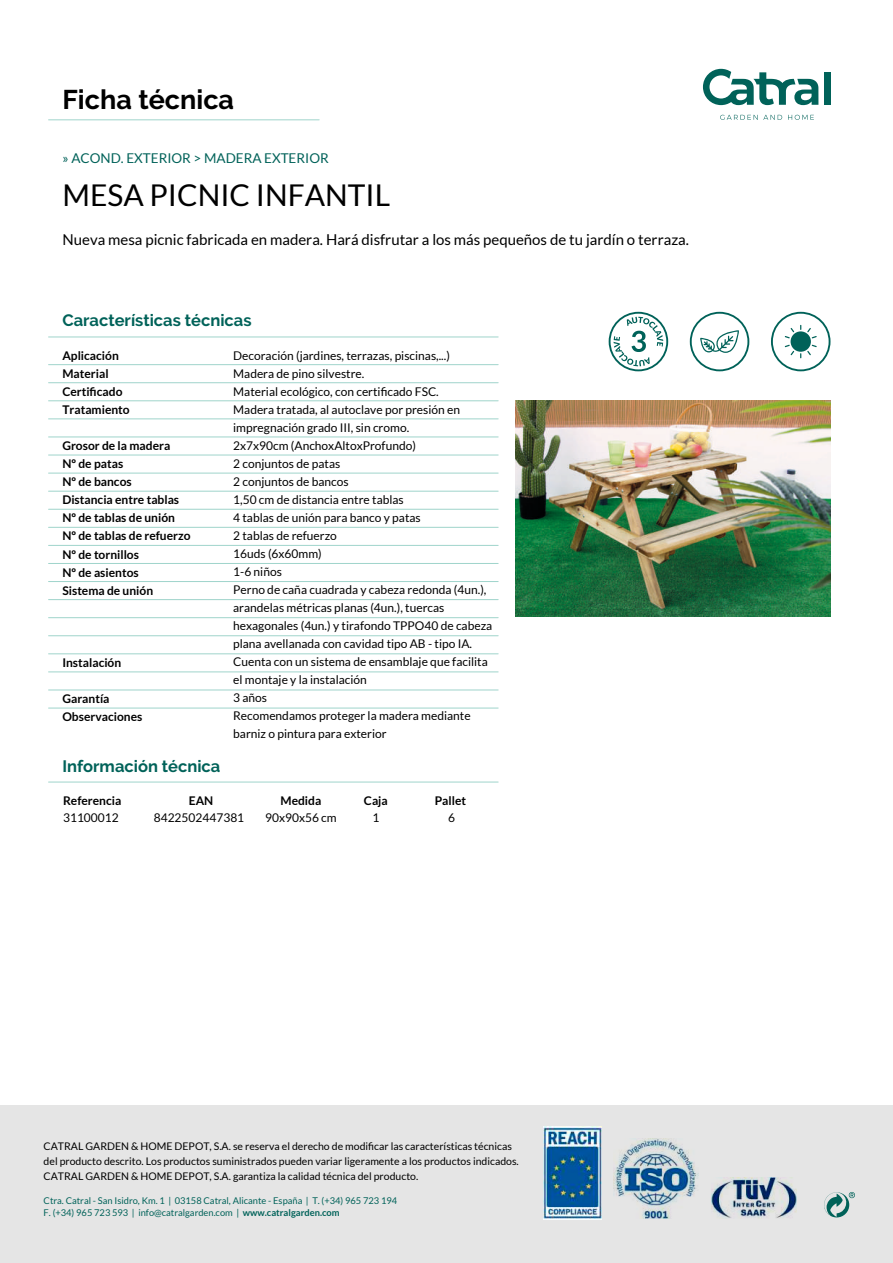
<style>
.page{position:relative;width:893px;height:1263px;background:#fff}
.page>*{position:absolute;margin:0;border:0;box-sizing:border-box;transform-origin:0 0}
.t1{font:30px "Lato";color:#000}
.t2{font:700 27px "Raleway";color:#000}
.t3{font:700 16.5px "Raleway";color:#006259}
.t4{font:15px "Lato";color:#000}
.t5{font:13.5px "Lato";color:#006259}
.t6{font:12px/18px "Lato";color:#000}
.t7{font:700 12px/18px "Lato";color:#000}
.t8{font:10.5px/15px "Lato";color:#000}
.t9{font:9.3px/12px "Lato";color:#006259}
.s1{font-weight:700}
</style>
<div class="page">
<div style="left:0;top:1105px;width:893px;height:158px;background:#e5e5e5"></div>
<svg style="left:824px;top:1192px;width:31px;height:25px"></svg>
<img style="left:614px;top:1138px;width:85px;height:80px">
<img style="left:544px;top:1126px;width:58px;height:94px">
<img style="left:711px;top:1178px;width:85px;height:40px">
<hr style="left:49px;top:337px;width:449px;height:1px;background:#9fd4cb">
<hr style="left:49px;top:119px;width:270px;height:1px;background:#9fd4cb">
<hr style="left:49px;top:364px;width:449px;height:1px;background:#9fd4cb">
<hr style="left:49px;top:382px;width:449px;height:1px;background:#9fd4cb">
<hr style="left:49px;top:400px;width:449px;height:1px;background:#9fd4cb">
<hr style="left:49px;top:437px;width:449px;height:1px;background:#9fd4cb">
<hr style="left:49px;top:418px;width:449px;height:1px;background:#9fd4cb">
<hr style="left:49px;top:455px;width:449px;height:1px;background:#9fd4cb">
<hr style="left:49px;top:473px;width:449px;height:1px;background:#9fd4cb">
<hr style="left:49px;top:491px;width:449px;height:1px;background:#9fd4cb">
<hr style="left:49px;top:509px;width:449px;height:1px;background:#9fd4cb">
<hr style="left:49px;top:527px;width:449px;height:1px;background:#9fd4cb">
<hr style="left:49px;top:545px;width:449px;height:1px;background:#9fd4cb">
<hr style="left:49px;top:563px;width:449px;height:1px;background:#9fd4cb">
<hr style="left:49px;top:581px;width:449px;height:1px;background:#9fd4cb">
<hr style="left:49px;top:617px;width:449px;height:1px;background:#9fd4cb">
<hr style="left:49px;top:599px;width:449px;height:1px;background:#9fd4cb">
<hr style="left:49px;top:635px;width:449px;height:1px;background:#9fd4cb">
<hr style="left:49px;top:653px;width:449px;height:1px;background:#9fd4cb">
<hr style="left:49px;top:671px;width:449px;height:1px;background:#9fd4cb">
<hr style="left:49px;top:690px;width:449px;height:1px;background:#9fd4cb">
<hr style="left:49px;top:708px;width:449px;height:1px;background:#9fd4cb">
<div style="left:823px;top:72px;width:7px;height:33px;background:#006259"></div>
<svg style="left:703px;top:69px;width:115px;height:36px"></svg>
<svg style="left:788px;top:115px;width:26px;height:5px"></svg>
<svg style="left:720px;top:115px;width:62px;height:5px"></svg>
<hr style="left:49px;top:782px;width:449px;height:1px;background:#9fd4cb">
<svg style="left:609px;top:312px;width:59px;height:59px"></svg>
<svg style="left:771px;top:312px;width:59px;height:59px"></svg>
<svg style="left:690px;top:312px;width:59px;height:59px"></svg>
<img style="left:516px;top:401px;width:314px;height:215px">
<h2 class="t2" style="left:62px;top:84px;width:173px">Ficha técnica</h2>
<p class="t5" style="left:62px;top:151px;width:268px">» ACOND. EXTERIOR &gt; MADERA EXTERIOR</p>
<h1 class="t1" style="left:62px;top:178px;width:329px">MESA PICNIC INFANTIL</h1>
<p class="t4" style="left:62px;top:231px;width:628px">Nueva mesa picnic fabricada en madera. Hará disfrutar a los más pequeños de tu jardín o terraza.</p>
<h3 class="t3" style="left:62px;top:311px;width:191px">Características técnicas</h3>
<p class="t7" style="left:62px;top:347px;width:69px">Aplicación<br>Material<br>Certificado<br>Tratamiento</p>
<p class="t7" style="left:62px;top:437px;width:130px">Grosor de la madera<br>Nº de patas<br>Nº de bancos<br>Distancia entre tablas<br>Nº de tablas de unión<br>Nº de tablas de refuerzo<br>Nº de tornillos<br>Nº de asientos<br>Sistema de unión</p>
<p class="t7" style="left:62px;top:653px;width:60px">Instalación</p>
<p class="t7" style="left:62px;top:689px;width:81px">Garantía<br>Observaciones</p>
<p class="t6" style="left:233px;top:347px;width:261px">Decoración (jardines, terrazas, piscinas,...)<br>Madera de pino silvestre.<br>Material ecológico, con certificado FSC.<br>Madera tratada, al autoclave por presión en impregnación grado III, sin cromo.<br>2x7x90cm (AnchoxAltoxProfundo)<br>2 conjuntos de patas<br>2 conjuntos de bancos<br>1,50 cm de distancia entre tablas<br>4 tablas de unión para banco y patas<br>2 tablas de refuerzo<br>16uds (6x60mm)<br>1-6 niños<br>Perno de caña cuadrada y cabeza redonda (4un.), arandelas métricas planas (4un.), tuercas hexagonales (4un.) y tirafondo TPPO40 de cabeza plana avellanada con cavidad tipo AB - tipo IA.<br>Cuenta con un sistema de ensamblaje que facilita el montaje y la instalación<br>3 años<br>Recomendamos proteger la madera mediante barniz o pintura para exterior</p>
<h3 class="t3" style="left:62px;top:756px;width:159px">Información técnica</h3>
<p class="t7" style="left:63px;top:791px;width:60px">Referencia</p>
<p class="t7" style="left:189px;top:791px;width:26px">EAN</p>
<p class="t7" style="left:281px;top:791px;width:42px">Medida</p>
<p class="t7" style="left:364px;top:791px;width:25px">Caja</p>
<p class="t7" style="left:435px;top:791px;width:33px">Pallet</p>
<p class="t6" style="left:63px;top:808px;width:57px">31100012</p>
<p class="t6" style="left:154px;top:808px;width:92px">8422502447381</p>
<p class="t6" style="left:265px;top:808px;width:73px">90x90x56 cm</p>
<p class="t6" style="left:372px;top:808px;width:8px">1</p>
<p class="t6" style="left:448px;top:808px;width:8px">6</p>
<p class="t8" style="left:44px;top:1139px;width:477px">CATRAL GARDEN &amp; HOME DEPOT, S.A. se reserva el derecho de modificar las características técnicas del producto descrito. Los productos suministrados pueden variar ligeramente a los productos indicados.<br>CATRAL GARDEN &amp; HOME DEPOT, S.A. garantiza la calidad técnica del producto.</p>
<p class="t9" style="left:44px;top:1195px;width:355px">Ctra. Catral - San Isidro, Km. 1 | 03158 Catral, Alicante - España | T. (+34) 965 723 194<br>F. (+34) 965 723 593 | info@catralgarden.com | <span class="s1">www.catralgarden.com</span></p>
</div>
